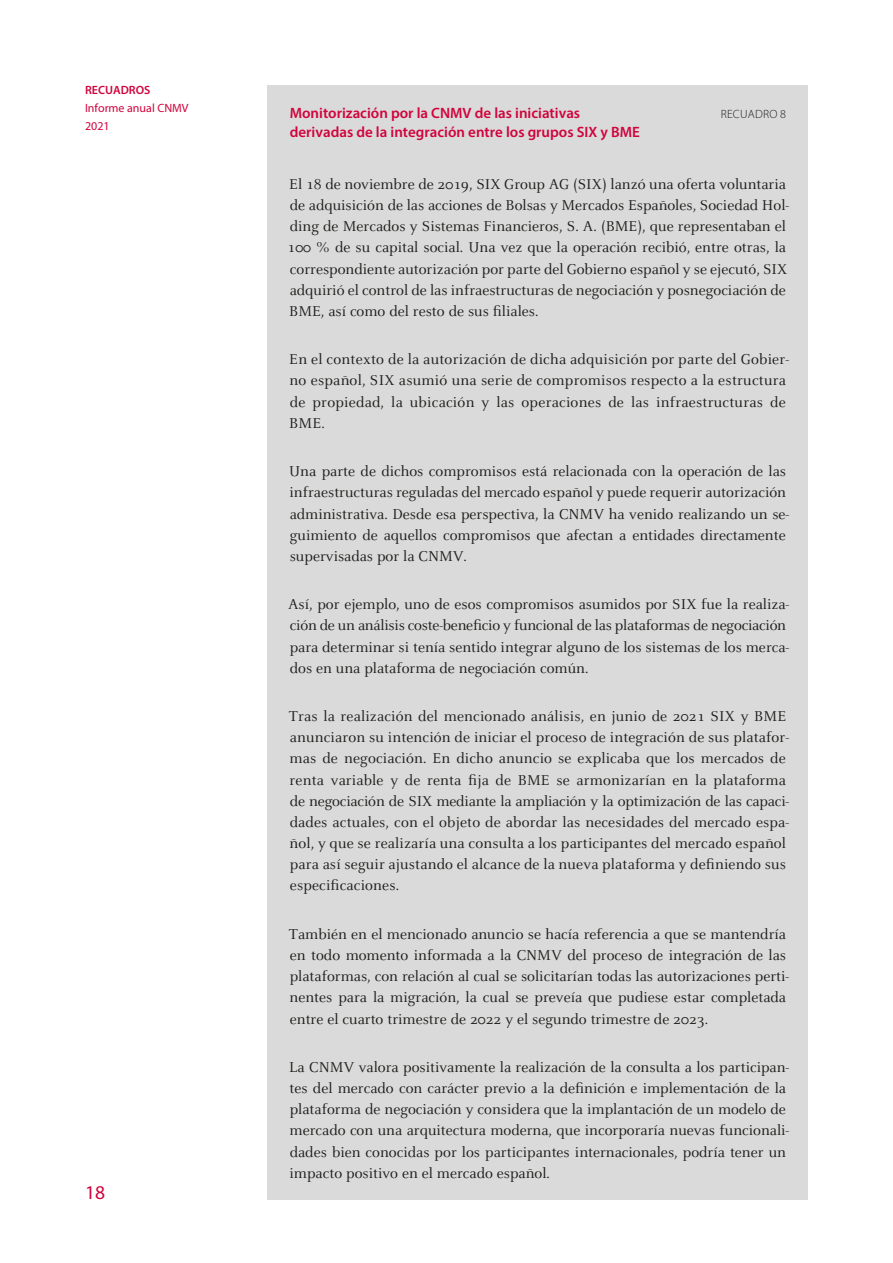
<style>
.page{position:relative;width:893px;height:1263px;background:#fff}
.page>*{position:absolute;margin:0;border:0;box-sizing:border-box;transform-origin:0 0}
.t1{font:19.5px "Myriad Pro";color:#d0043c}
._05-Texto_general{font:15.75px/21.1px "Celeste";color:#1d1d1b}
._07-1-Titulo_recuadr{font:600 15px "Myriad Pro";color:#d0043c}
.t2{font:12px/18px "Myriad Pro";color:#d0043c}
.t3{font:600 12px "Myriad Pro";color:#d0043c}
._07-1-Titulo_recuadr-2{font:300 12px "Myriad Pro";letter-spacing:.02em;color:#1d1d1b}
</style>
<div class="page">
<div style="left:268px;top:85px;width:540px;height:1114px;background:#dadada"></div>
<p class="t3" style="left:85px;top:82px;width:67px">RECUADROS</p>
<p class="t2" style="left:85px;top:99px;width:105px">Informe anual CNMV<br>2021</p>
<p class="_07-1-Titulo_recuadr" style="left:290px;top:103px;width:292px">Monitorización por la CNMV de las iniciativas</p>
<p class="_07-1-Titulo_recuadr-2" style="left:721px;top:107px;width:67px">RECUADRO 8</p>
<p class="_07-1-Titulo_recuadr" style="left:290px;top:122px;width:352px">derivadas de la integración entre los grupos SIX y BME</p>
<p class="_05-Texto_general" style="left:287px;top:174px;width:503px">El 18 de noviembre de 2019, SIX Group AG (SIX) lanzó una oferta voluntaria de adquisición de las acciones de Bolsas y Mercados Españoles, Sociedad Hol&shy;ding de Mercados y Sistemas Financieros, S. A. (BME), que representaban el 100 % de su capital social. Una vez que la operación recibió, entre otras, la correspondiente autorización por parte del Gobierno español y se ejecutó, SIX adquirió el control de las infraestructuras de negociación y posnegociación de BME, así como del resto de sus filiales.</p>
<p class="_05-Texto_general" style="left:289px;top:349px;width:501px">En el contexto de la autorización de dicha adquisición por parte del Gobier&shy;no español, SIX asumió una serie de compromisos respecto a la estructura de propiedad, la ubicación y las operaciones de las infraestructuras de BME.</p>
<p class="_05-Texto_general" style="left:289px;top:461px;width:502px">Una parte de dichos compromisos está relacionada con la operación de las infraestructuras reguladas del mercado español y puede requerir autorización administrativa. Desde esa perspectiva, la CNMV ha venido realizando un se&shy;guimiento de aquellos compromisos que afectan a entidades directamente supervisadas por la CNMV.</p>
<p class="_05-Texto_general" style="left:288px;top:594px;width:503px">Así, por ejemplo, uno de esos compromisos asumidos por SIX fue la realiza&shy;ción de un análisis coste-beneficio y funcional de las plataformas de negociación para determinar si tenía sentido integrar alguno de los sistemas de los merca&shy;dos en una plataforma de negociación común.</p>
<p class="_05-Texto_general" style="left:289px;top:706px;width:502px">Tras la realización del mencionado análisis, en junio de 2021 SIX y BME anunciaron su intención de iniciar el proceso de integración de sus platafor&shy;mas de negociación. En dicho anuncio se explicaba que los mercados de renta variable y de renta fija de BME se armonizarían en la plataforma de negociación de SIX mediante la ampliación y la optimización de las capaci&shy;dades actuales, con el objeto de abordar las necesidades del mercado espa&shy;ñol, y que se realizaría una consulta a los participantes del mercado español para así seguir ajustando el alcance de la nueva plataforma y definiendo sus especificaciones.</p>
<p class="_05-Texto_general" style="left:289px;top:924px;width:502px">También en el mencionado anuncio se hacía referencia a que se mantendría en todo momento informada a la CNMV del proceso de integración de las plataformas, con relación al cual se solicitarían todas las autorizaciones perti&shy;nentes para la migración, la cual se preveía que pudiese estar completada entre el cuarto trimestre de 2022 y el segundo trimestre de 2023.</p>
<p class="_05-Texto_general" style="left:289px;top:1057px;width:501px">La CNMV valora positivamente la realización de la consulta a los participan&shy;tes del mercado con carácter previo a la definición e implementación de la plataforma de negociación y considera que la implantación de un modelo de mercado con una arquitectura moderna, que incorporaría nuevas funcionali&shy;dades bien conocidas por los participantes internacionales, podría tener un impacto positivo en el mercado español.</p>
<p class="t1" style="left:85px;top:1180px;width:22px">18</p>
</div>
